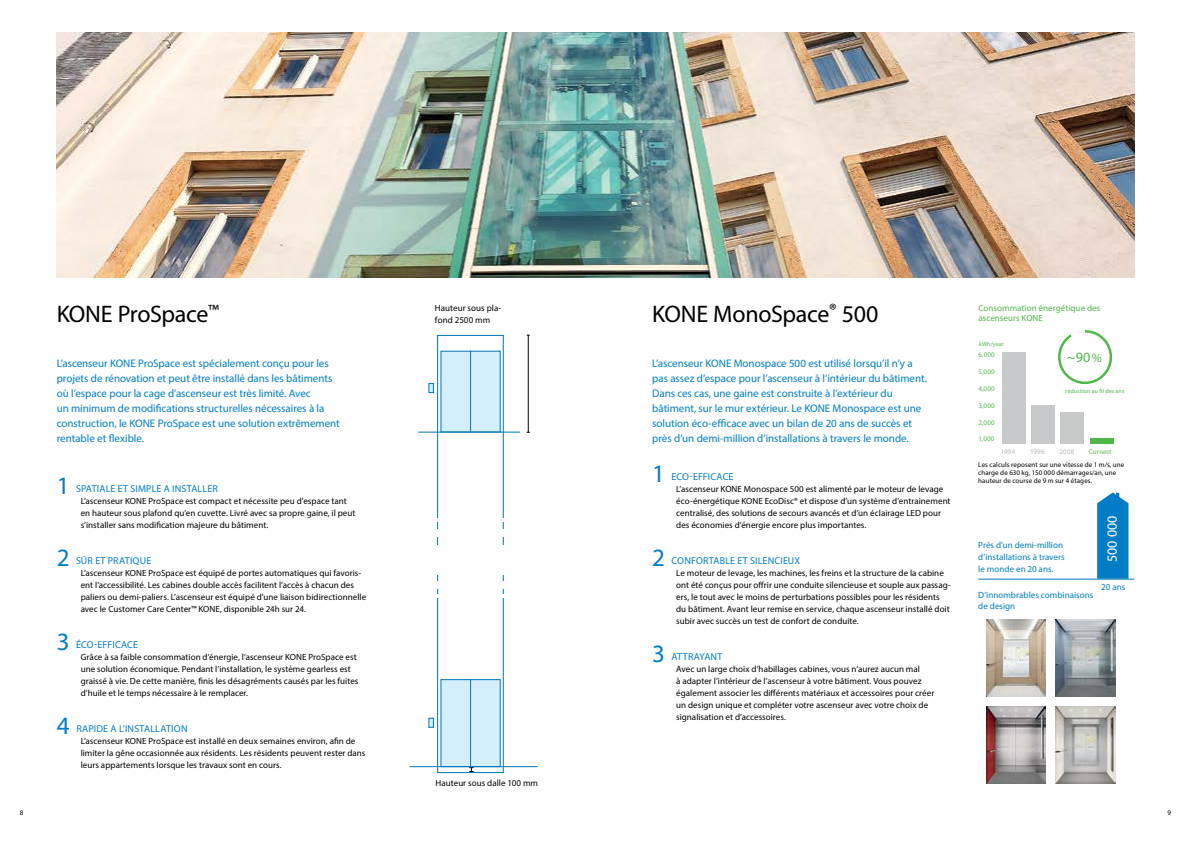
<style>
.page{position:relative;width:1191px;height:842px;background:#fff}
.page>*{position:absolute;margin:0;border:0;box-sizing:border-box;transform-origin:0 0}
.t1{font:25px "Myriad Pro";color:#007dc5}
.t2{font:24px "Myriad Pro";letter-spacing:-.01em;color:#000}
.t3{font:14.3px "Myriad Pro";color:#50b848}
.t4{font:14px "Myriad Pro";letter-spacing:.01em;color:#fff}
.t5{font:11px/15px "Myriad Pro";letter-spacing:-.005em;color:#007dc5}
.t6{font:10px "Myriad Pro";letter-spacing:.015em;color:#007dc5}
.t7{font:9px/12px "Myriad Pro";letter-spacing:.005em;color:#000}
.t8{font:9px/12px "Myriad Pro";letter-spacing:.005em;color:#007dc5}
.t9{font:9px/10.8px "Myriad Pro";letter-spacing:.005em;color:#50b848}
.t10{font:7px/8px "Myriad Pro";letter-spacing:.01em;color:#000}
.t11{font:7px "Myriad Pro";letter-spacing:.03em;color:#50b848}
.t12{font:7px "Myriad Pro";letter-spacing:.02em;color:#b1b4b6}
.t13{font:7px "Myriad Pro";letter-spacing:.01em;color:#50b848}
.t14{font:6px "Myriad Pro";letter-spacing:.015em;color:#50b848}
.s1{font-size:12.8px}
</style>
<div class="page">
<div style="left:437px;top:335px;width:67px;height:438px;border:1px solid #0077b6"></div>
<hr style="left:528px;top:335px;width:1px;height:97px;background:#000">
<svg style="left:469px;top:767px;width:5px;height:5px"></svg>
<div style="left:440px;top:351px;width:61px;height:81px;background:#d4effc"></div>
<div style="left:440px;top:679px;width:61px;height:88px;background:#d4effc"></div>
<hr style="left:470px;top:351px;width:1px;height:81px;background:#0077b6">
<hr style="left:470px;top:680px;width:1px;height:87px;background:#0077b6">
<hr style="left:418px;top:432px;width:102px;height:1px;background:#0077b6">
<hr style="left:409px;top:766px;width:129px;height:1px;background:#0077b6">
<div style="left:423px;top:545px;width:97px;height:29px;background:#fff"></div>
<div style="left:423px;top:529px;width:97px;height:8px;background:#fff"></div>
<div style="left:423px;top:581px;width:97px;height:8px;background:#fff"></div>
<hr style="left:423px;top:594px;width:97px;height:4px;background:#fff">
<hr style="left:423px;top:518px;width:97px;height:4px;background:#fff">
<svg style="left:428px;top:718px;width:6px;height:10px"></svg>
<svg style="left:428px;top:383px;width:6px;height:10px"></svg>
<svg style="left:1097px;top:492px;width:31px;height:87px;background:#1186c8"></svg>
<hr style="left:978px;top:579px;width:156px;height:1px;background:#0077b6">
<img style="left:57px;top:33px;width:1077px;height:245px">
<img style="left:986px;top:619px;width:60px;height:78px">
<img style="left:986px;top:706px;width:60px;height:78px">
<img style="left:1055px;top:706px;width:60px;height:78px">
<img style="left:1055px;top:619px;width:60px;height:78px">
<div style="left:1002px;top:352px;width:23px;height:92px;background:#c7c8ca"></div>
<div style="left:1060px;top:412px;width:24px;height:32px;background:#c7c8ca"></div>
<div style="left:1089px;top:438px;width:24px;height:6px;background:#50b848"></div>
<div style="left:1031px;top:405px;width:23px;height:39px;background:#c7c8ca"></div>
<svg style="left:1058px;top:330px;width:55px;height:55px"></svg>
<h2 class="t2" style="left:57px;top:299px;width:164px">KONE ProSpace<sup>™</sup></h2>
<p class="t5" style="left:57px;top:355px;width:285px">L’ascenseur KONE ProSpace est spécialement conçu pour les projets de rénovation et peut être installé dans les bâtiments où l’espace pour la cage d’ascenseur est très limité. Avec<br>un minimum de modifications structurelles nécessaires à la construction, le KONE ProSpace est une solution extrêmement rentable et flexible.</p>
<h1 class="t1" style="left:57px;top:470px;width:14px">1</h1>
<p class="t6" style="left:76px;top:482px;width:143px">SPATIALE ET SIMPLE A INSTALLER</p>
<p class="t7" style="left:81px;top:495px;width:276px">L’ascenseur KONE ProSpace est compact et nécessite peu d’espace tant en hauteur sous plafond qu’en cuvette. Livré avec sa propre gaine, il peut s’installer sans modification majeure du bâtiment.</p>
<h1 class="t1" style="left:57px;top:542px;width:14px">2</h1>
<p class="t6" style="left:76px;top:554px;width:77px">SÛR ET PRATIQUE</p>
<p class="t7" style="left:81px;top:567px;width:287px">L’ascenseur KONE ProSpace est équipé de portes automatiques qui favoris&shy;ent l’accessibilité. Les cabines double accès facilitent l’accès à chacun des paliers ou demi-paliers. L’ascenseur est équipé d’une liaison bidirectionnelle avec le Customer Care Center™ KONE, disponible 24h sur 24.</p>
<h1 class="t1" style="left:57px;top:626px;width:14px">3</h1>
<p class="t6" style="left:76px;top:638px;width:64px">ÉCO-EFFICACE</p>
<p class="t7" style="left:81px;top:651px;width:279px">Grâce à sa faible consommation d’énergie, l’ascenseur KONE ProSpace est une solution économique. Pendant l’installation, le système gearless est graissé à vie. De cette manière, finis les désagréments causés par les fuites d’huile et le temps nécessaire à le remplacer.</p>
<h1 class="t1" style="left:57px;top:710px;width:14px">4</h1>
<p class="t6" style="left:76px;top:722px;width:113px">RAPIDE A L’INSTALLATION</p>
<p class="t7" style="left:81px;top:735px;width:286px">L’ascenseur KONE ProSpace est installé en deux semaines environ, afin de limiter la gêne occasionnée aux résidents. Les résidents peuvent rester dans leurs appartements lorsque les travaux sont en cours.</p>
<p class="t7" style="left:435px;top:302px;width:68px">Hauteur sous pla&shy;fond 2500 mm</p>
<p class="t7" style="left:435px;top:776px;width:104px">Hauteur sous dalle 100 mm</p>
<h2 class="t2" style="left:652px;top:299px;width:228px">KONE MonoSpace<sup>®</sup> 500</h2>
<p class="t5" style="left:652px;top:355px;width:276px">L’ascenseur KONE Monospace 500 est utilisé lorsqu’il n’y a pas assez d’espace pour l’ascenseur à l’intérieur du bâtiment.<br>Dans ces cas, une gaine est construite à l’extérieur du bâtiment, sur le mur extérieur. Le KONE Monospace est une solution éco-efficace avec un bilan de 20 ans de succès et près d’un demi-million d’installations à travers le monde.</p>
<h1 class="t1" style="left:652px;top:458px;width:14px">1</h1>
<p class="t6" style="left:671px;top:470px;width:64px">ECO-EFFICACE</p>
<p class="t7" style="left:676px;top:483px;width:276px">L’ascenseur KONE Monospace 500 est alimenté par le moteur de levage éco-énergétique KONE EcoDisc® et dispose d’un système d’entrainement centralisé, des solutions de secours avancés et d’un éclairage LED pour des économies d’énergie encore plus importantes.</p>
<h1 class="t1" style="left:652px;top:542px;width:14px">2</h1>
<p class="t6" style="left:671px;top:554px;width:130px">CONFORTABLE ET SILENCIEUX</p>
<p class="t7" style="left:676px;top:567px;width:276px">Le moteur de levage, les machines, les freins et la structure de la cabine ont été conçus pour offrir une conduite silencieuse et souple aux passag&shy;ers, le tout avec le moins de perturbations possibles pour les résidents du bâtiment. Avant leur remise en service, chaque ascenseur installé doit subir avec succès un test de confort de conduite.</p>
<h1 class="t1" style="left:652px;top:638px;width:14px">3</h1>
<p class="t6" style="left:671px;top:650px;width:52px">ATTRAYANT</p>
<p class="t7" style="left:676px;top:663px;width:260px">Avec un large choix d’habillages cabines, vous n’aurez aucun mal<br>à adapter l’intérieur de l’ascenseur à votre bâtiment. Vous pouvez également associer les différents matériaux et accessoires pour créer un design unique et compléter votre ascenseur avec votre choix de signalisation et d’accessoires.</p>
<p class="t9" style="left:978px;top:302px;width:123px">Consommation énergétique des ascenseurs KONE</p>
<p class="t14" style="left:979px;top:341px;width:26px">kWh/year</p>
<p class="t11" style="left:978px;top:351px;width:18px">6,000</p>
<p class="t11" style="left:978px;top:368px;width:18px">5,000</p>
<p class="t11" style="left:978px;top:384px;width:18px">4,000</p>
<p class="t11" style="left:978px;top:401px;width:18px">3,000</p>
<p class="t11" style="left:978px;top:418px;width:18px">2,000</p>
<p class="t11" style="left:978px;top:435px;width:18px">1,000</p>
<p class="t12" style="left:1001px;top:447px;width:16px">1994</p>
<h3 class="t3" style="left:1066px;top:349px;width:37px">~ 90<span class="s1">%</span></h3>
<p class="t14" style="left:1065px;top:388px;width:61px">réduction au fil des ans</p>
<p class="t12" style="left:1030px;top:447px;width:16px">1996</p>
<p class="t12" style="left:1059px;top:447px;width:16px">2008</p>
<p class="t13" style="left:1089px;top:447px;width:24px">Current</p>
<p class="t10" style="left:978px;top:461px;width:147px">Les calculs reposent sur une vitesse de 1 m/s, une charge de 630 kg, 150 000 démarrages/an, une hauteur de course de 9 m sur 4 étages.</p>
<p class="t8" style="left:978px;top:539px;width:88px">Près d’un demi-million d’installations à travers le monde en 20 ans.</p>
<p class="t8" style="left:978px;top:590px;width:117px;line-height:10.8px">D’innombrables combinaisons de design</p>
<h3 class="t4" style="left:1103px;top:562px;width:48px;rotate:-90deg">500 000</h3>
<p class="t8" style="left:1101px;top:581px;width:25px">20 ans</p>
<p class="t10" style="left:20px;top:808px;width:5px">8</p>
<p class="t10" style="left:1167px;top:808px;width:5px">9</p>
</div>
